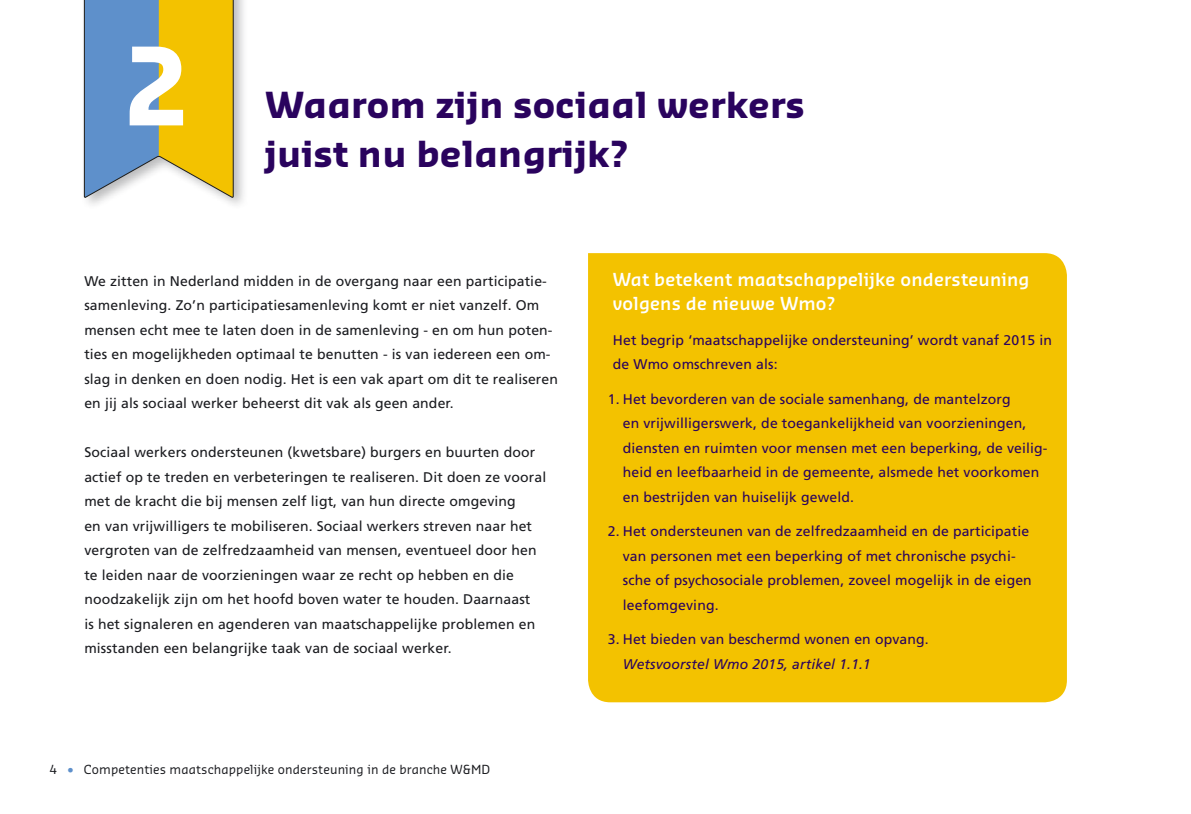
<style>
.page{position:relative;width:1191px;height:814px;background:#fff}
.page>*{position:absolute;margin:0;border:0;box-sizing:border-box;transform-origin:0 0}
.tabel_brood{font:700 105px "Sansa";color:#fff}
.kop{font:700 35px/49px "Sansa";letter-spacing:.01em;color:#2a035e}
.kader_kop{font:600 17.5px/24.5px "Sansa";letter-spacing:.01em;color:#fff}
.brood{font:14px/24.5px "Frutiger";letter-spacing:.01em;color:#1b1c20}
.kader_kop-2{font:14px/24.5px "Frutiger";letter-spacing:.01em;color:#2a035e}
.t1{font:12.25px "Sansa";letter-spacing:.01em;color:#1b1c20}
.s1{color:#5e90cb}
.s2{font-style:italic}
</style>
<div class="page">
<div style="left:588px;top:253px;width:479px;height:449px;background:#f3c200"></div>
<div style="left:81px;top:0;width:168px;height:211px;background:#1b1c20;opacity:.3"></div>
<svg style="left:83px;top:0;width:151px;height:199px;background:#adae73"></svg>
<p class="tabel_brood" style="left:124px;top:20px;width:67px">2</p>
<p class="kop" style="left:265px;top:79px;width:541px">Waarom zijn sociaal werkers juist nu belangrijk?</p>
<p class="brood" style="left:84px;top:268px;width:475px">We zitten in Nederland midden in de overgang naar een participatie&shy;samenleving. Zo’n participatiesamenleving komt er niet vanzelf. Om mensen echt mee te laten doen in de samenleving - en om hun poten&shy;ties en mogelijkheden optimaal te benutten - is van iedereen een om&shy;slag in denken en doen nodig. Het is een vak apart om dit te realiseren en jij als sociaal werker beheerst dit vak als geen ander.</p>
<p class="brood" style="left:84px;top:440px;width:463px">Sociaal werkers ondersteunen (kwetsbare) burgers en buurten door actief op te treden en verbeteringen te realiseren. Dit doen ze vooral met de kracht die bij mensen zelf ligt, van hun directe omgeving<br>en van vrijwilligers te mobiliseren. Sociaal werkers streven naar het vergroten van de zelfredzaamheid van mensen, eventueel door hen te leiden naar de voorzieningen waar ze recht op hebben en die noodzakelijk zijn om het hoofd boven water te houden. Daarnaast<br>is het signaleren en agenderen van maatschappelijke problemen en misstanden een belangrijke taak van de sociaal werker.</p>
<p class="t1" style="left:50px;top:762px;width:442px">4 <span class="s1">•</span> Competenties maatschappelijke ondersteuning in de branche W&amp;MD</p>
<p class="kader_kop" style="left:613px;top:266px;width:418px">Wat betekent maatschappelijke ondersteuning volgens de nieuwe Wmo?</p>
<p class="kader_kop-2" style="left:613px;top:327px;width:440px">Het begrip ‘maatschappelijke ondersteuning’ wordt vanaf 2015 in de Wmo omschreven als:</p>
<p class="kader_kop-2" style="left:623px;top:386px;width:426px;text-indent:-15px">1. Het bevorderen van de sociale samenhang, de mantelzorg<br>en vrijwilligerswerk, de toegankelijkheid van voorzieningen, diensten en ruimten voor mensen met een beperking, de veilig&shy;heid en leefbaarheid in de gemeente, alsmede het voorkomen en bestrijden van huiselijk geweld.</p>
<p class="kader_kop-2" style="left:623px;top:519px;width:410px;text-indent:-15px">2. Het ondersteunen van de zelfredzaamheid en de participatie van personen met een beperking of met chronische psychi&shy;sche of psychosociale problemen, zoveel mogelijk in de eigen leefomgeving.</p>
<p class="kader_kop-2" style="left:623px;top:627px;width:307px;text-indent:-15px">3. Het bieden van beschermd wonen en opvang.<br><span class="s2">Wetsvoorstel Wmo 2015, artikel 1.1.1</span></p>
</div>
